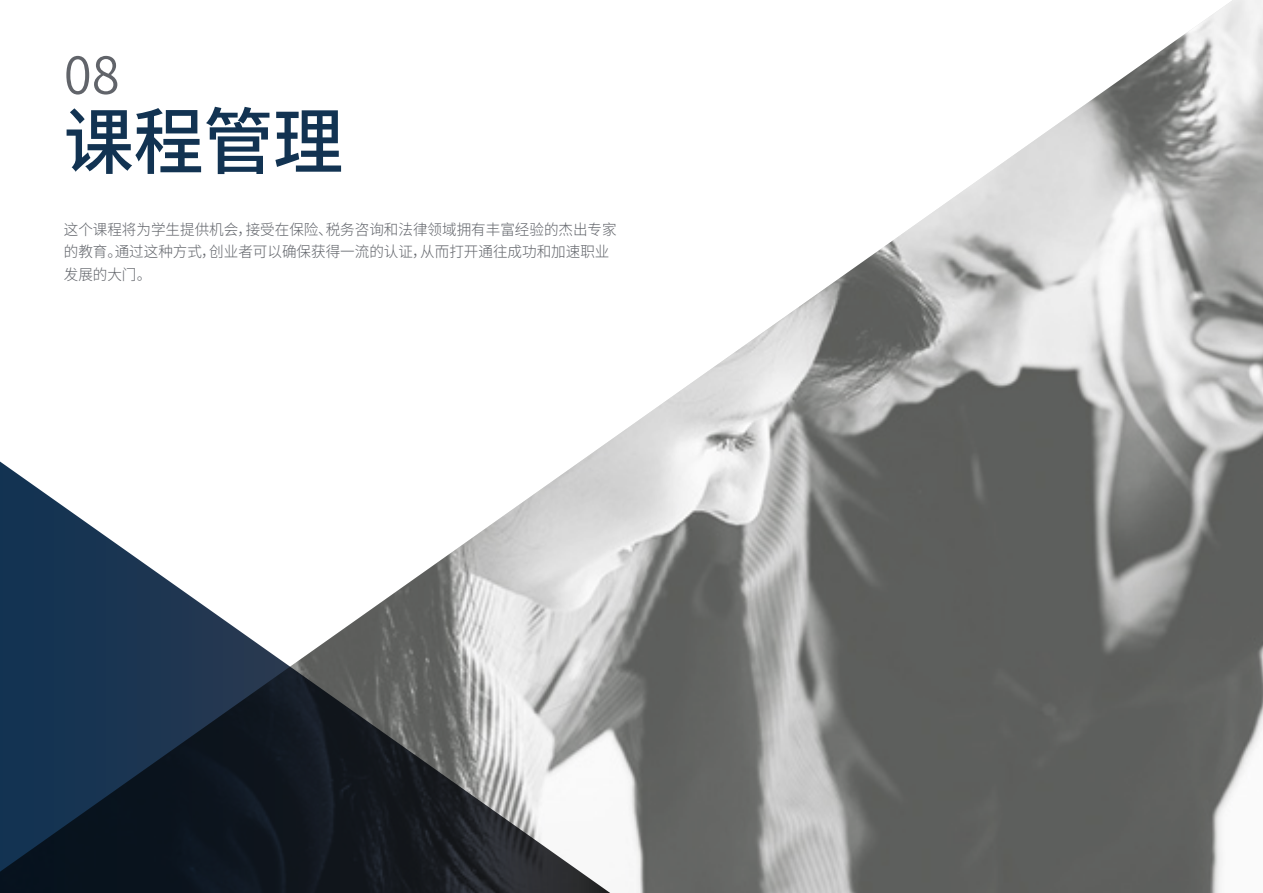
<style>
.page{position:relative;width:1263px;height:893px;background:#fff}
.page>*{position:absolute;margin:0;border:0;box-sizing:border-box;transform-origin:0 0}
.t1{font:500 72px "Source Han Sans CN";color:#123352}
.t2{font:52.5px "Source Han Sans CN";color:#61646a}
.t3{font:300 15px/22.5px "Source Han Sans CN";color:#61646a}
</style>
<div class="page">
<img style="left:602px;top:0;width:661px;height:893px">
<svg style="left:0;top:446px;width:640px;height:447px"></svg>
<h2 class="t2" style="left:64px;top:45px;width:57px">08</h2>
<h1 class="t1" style="left:64px;top:101px;width:281px">课程管理</h1>
<p class="t3" style="left:64px;top:219px;width:554px">这个课程将为学生提供机会，接受在保险、税务咨询和法律领域拥有丰富经验的杰出专家的教育。通过这种方式，创业者可以确保获得一流的认证，从而打开通往成功和加速职业发展的大门。</p>
</div>
